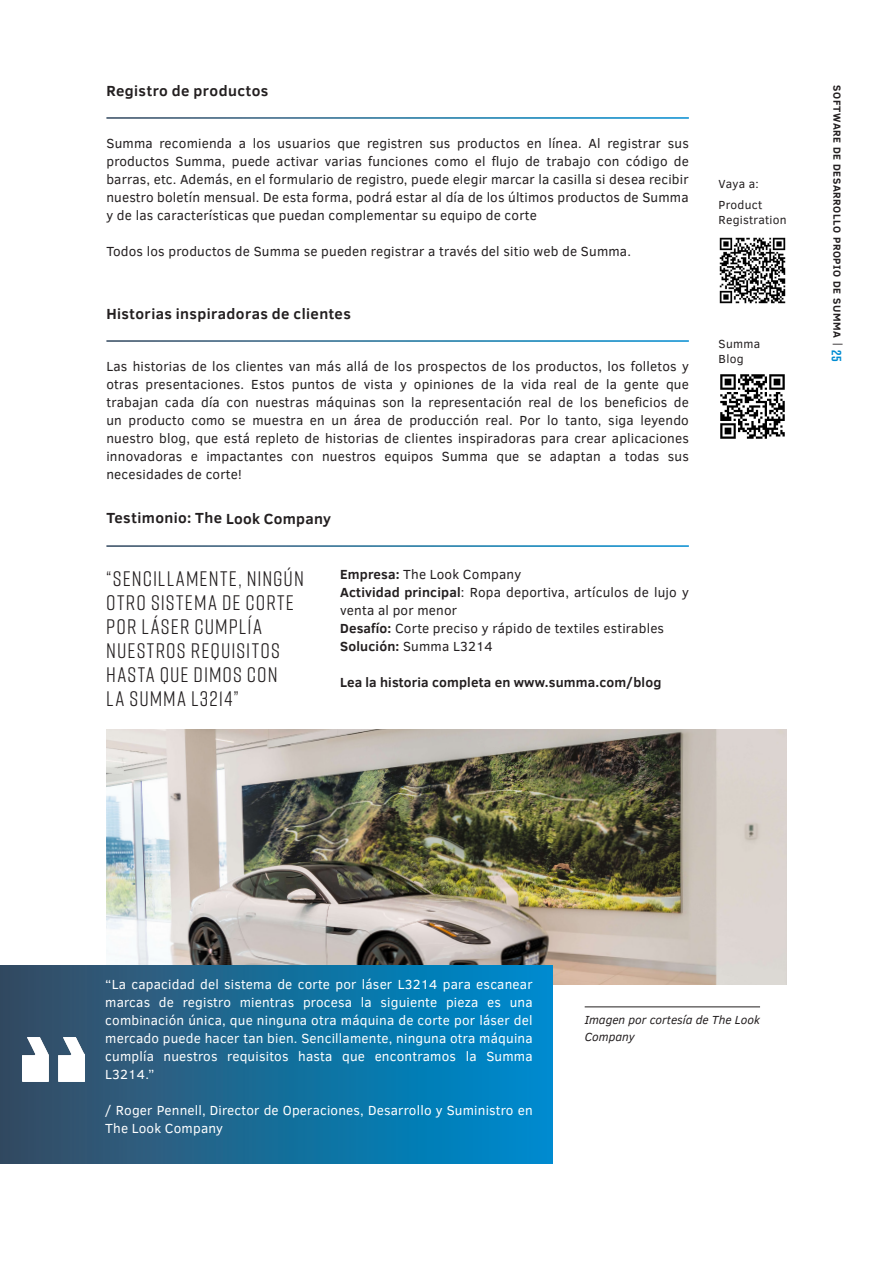
<style>
.page{position:relative;width:893px;height:1263px;background:#fff}
.page>*{position:absolute;margin:0;border:0;box-sizing:border-box;transform-origin:0 0}
.Quote_-_rift{font:21px/24px "Rift";letter-spacing:.05em;color:#231f20}
.Subtitel{font:700 15px "Clear Sans";letter-spacing:.03em;color:#231f20}
.t1{font:13.5px/18px "Clear Sans";letter-spacing:.015em;color:#231f20;text-align:justify}
.t2{font:13.5px/18px "Clear Sans";letter-spacing:.015em;color:#fff;text-align:justify}
.t3{font:700 13.5px "Clear Sans";letter-spacing:.01em;color:#231f20}
.t4{font:12px/15px "Clear Sans";letter-spacing:.02em;color:#231f20}
.Footnote{font:italic 12px/16.5px "Clear Sans";color:#231f20}
.t5{font:700 10.5px "Clear Sans";letter-spacing:.06em;color:#231f20}
.s1{font-weight:700}
.s2{font-weight:400}
.s3{font-family:"Rift";font-size:13.5px;color:#008cd2}
</style>
<div class="page">
<img style="left:106px;top:729px;width:681px;height:255px">
<div style="left:0;top:965px;width:553px;height:198px;background:linear-gradient(to right,#3a4d62,#008dd0)"></div>
<img style="left:22px;top:1037px;width:62px;height:44px">
<img style="left:719px;top:237px;width:67px;height:67px">
<img style="left:720px;top:374px;width:65px;height:65px">
<hr style="left:585px;top:1006px;width:175px;height:1px;background:#231f20">
<p class="Subtitel" style="left:106px;top:80px;width:163px">Registro de productos</p>
<p class="t1" style="left:106px;top:134px;width:584px">Summa recomienda a los usuarios que registren sus productos en línea. Al registrar sus productos Summa, puede activar varias funciones como el flujo de trabajo con código de barras, etc. Además, en el formulario de registro, puede elegir marcar la casilla si desea recibir nuestro boletín mensual. De esta forma, podrá estar al día de los últimos productos de Summa y de las características que puedan complementar su equipo de corte</p>
<p class="t1" style="left:106px;top:242px;width:526px">Todos los productos de Summa se pueden registrar a través del sitio web de Summa.</p>
<p class="Subtitel" style="left:106px;top:303px;width:246px">Historias inspiradoras de clientes</p>
<p class="t1" style="left:106px;top:357px;width:584px">Las historias de los clientes van más allá de los prospectos de los productos, los folletos y otras presentaciones. Estos puntos de vista y opiniones de la vida real de la gente que trabajan cada día con nuestras máquinas son la representación real de los beneficios de un producto como se muestra en un área de producción real. Por lo tanto, siga leyendo nuestro blog, que está repleto de historias de clientes inspiradoras para crear aplicaciones innovadoras e impactantes con nuestros equipos Summa que se adaptan a todas sus necesidades de corte!</p>
<p class="Subtitel" style="left:106px;top:507px;width:226px">Testimonio: The Look Company</p>
<p class="Quote_-_rift" style="left:106px;top:566px;width:199px">“SENCILLAMENTE, NINGÚN<br>OTRO SISTEMA DE CORTE<br>POR LÁSER CUMPLÍA<br>NUESTROS REQUISITOS<br>HASTA QUE DIMOS CON<br>LA SUMMA L3214”</p>
<p class="t1" style="left:340px;top:566px;width:183px"><span class="s1">Empresa:</span> The Look Company</p>
<p class="t1" style="left:340px;top:584px;width:350px"><span class="s1">Actividad principal</span>: Ropa deportiva, artículos de lujo y venta al por menor</p>
<p class="t1" style="left:340px;top:620px;width:325px"><span class="s1">Desafío:</span> Corte preciso y rápido de textiles estirables</p>
<p class="t1" style="left:340px;top:638px;width:154px"><span class="s1">Solución:</span> Summa L3214</p>
<p class="t3" style="left:340px;top:672px;width:323px">Lea la historia completa en www.summa.com/blog</p>
<p class="t4" style="left:719px;top:176px;width:42px">Vaya a:</p>
<p class="t4" style="left:719px;top:197px;width:70px">Product<br>Registration</p>
<p class="t4" style="left:719px;top:336px;width:43px">Summa<br>Blog</p>
<p class="t5" style="left:845px;top:85px;width:278px;rotate:90deg">Software de desarrollo propio de Summa <span class="s2">|</span> <span class="s3">25</span></p>
<p class="t2" style="left:105px;top:975px;width:429px">“La capacidad del sistema de corte por láser L3214 para escanear marcas de registro mientras procesa la siguiente pieza es una combinación única, que ninguna otra máquina de corte por láser del mercado puede hacer tan bien. Sencillamente, ninguna otra máquina cumplía nuestros requisitos hasta que encontramos la Summa L3214.”</p>
<p class="t2" style="left:105px;top:1101px;width:429px">/ Roger Pennell, Director de Operaciones, Desarrollo y Suministro en<br>The Look Company</p>
<p class="Footnote" style="left:585px;top:1012px;width:177px">Imagen por cortesía de The Look<br>Company</p>
</div>
